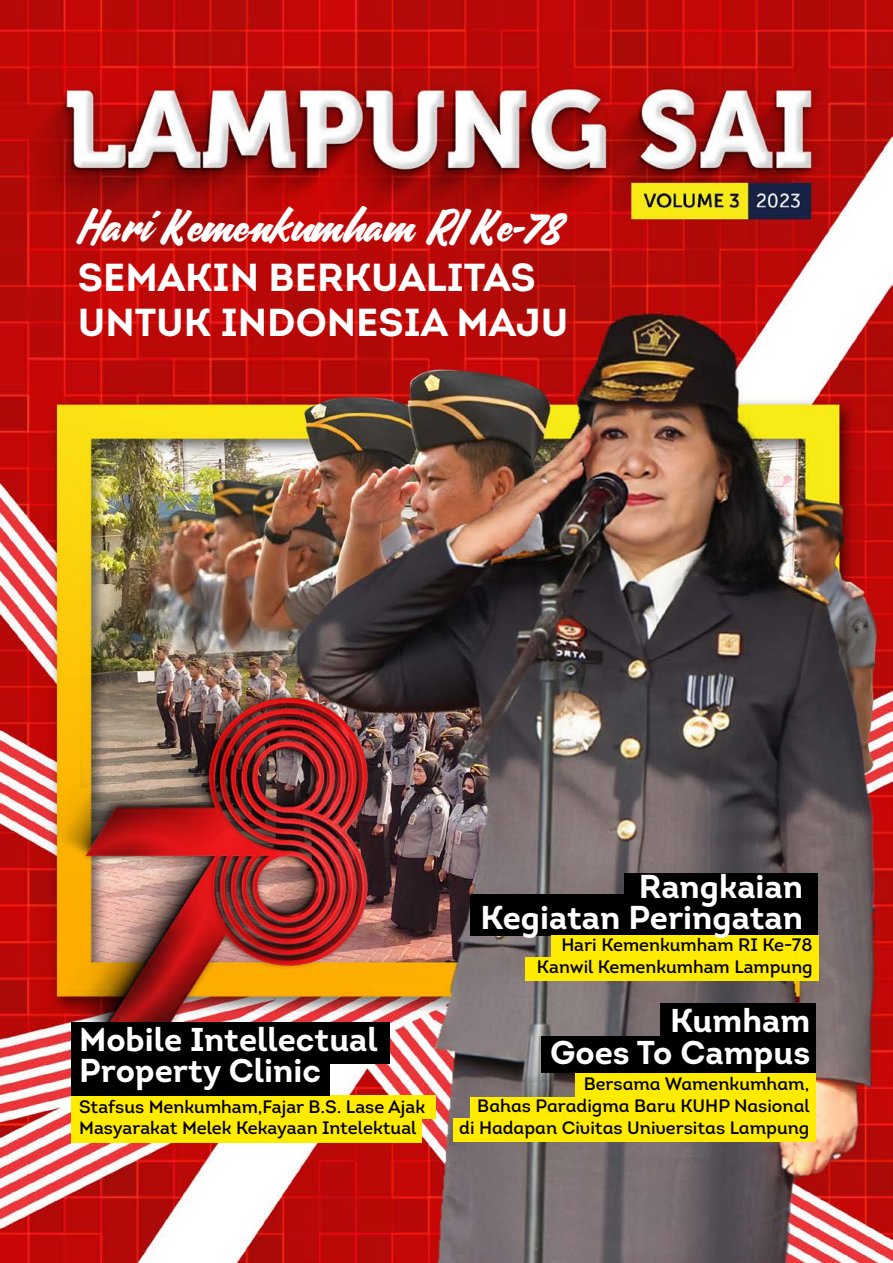
<style>
.page{position:relative;width:893px;height:1263px;background:#fff}
.page>*{position:absolute;margin:0;border:0;box-sizing:border-box;transform-origin:0 0}
.t1{font:45px "Carosello";color:#fff}
.t2{font:700 39px/45px "Intro";color:#fff}
.t3{font:700 33px/31.5px "Intro";color:#fff;text-align:right}
.t4{font:18px/21.6px "Intro";color:#000;text-align:right}
.t5{font:18px/21.6px "Intro Regular Alt";color:#000;text-align:right}
</style>
<div class="page">
<img style="left:0;top:0;width:893px;height:1263px">
<img style="left:35px;top:676px;width:337px;height:364px">
<div style="left:72px;top:1095px;width:364px;height:24px;background:#ffeb00"></div>
<div style="left:72px;top:1119px;width:350px;height:23px;background:#ffeb00"></div>
<div style="left:660px;top:1003px;width:156px;height:37px;background:#000"></div>
<div style="left:541px;top:1037px;width:275px;height:36px;background:#000"></div>
<div style="left:575px;top:1073px;width:241px;height:24px;background:#ffeb00"></div>
<div style="left:453px;top:1118px;width:363px;height:24px;background:#ffeb00"></div>
<div style="left:470px;top:1097px;width:346px;height:23px;background:#ffeb00"></div>
<div style="left:470px;top:894px;width:348px;height:41px;background:#000"></div>
<div style="left:624px;top:873px;width:194px;height:41px;background:#000"></div>
<div style="left:72px;top:1022px;width:318px;height:41px;background:#000"></div>
<div style="left:72px;top:1054px;width:258px;height:41px;background:#000"></div>
<div style="left:525px;top:957px;width:293px;height:24px;background:#ffeb00"></div>
<div style="left:551px;top:935px;width:267px;height:24px;background:#ffeb00"></div>
<h1 class="t1" style="left:78px;top:195px;width:487px">Hari Kemenkumham RI Ke-78</h1>
<h2 class="t2" style="left:78px;top:255px;width:492px">SEMAKIN BERKUALITAS<br>UNTUK INDONESIA MAJU</h2>
<h3 class="t3" style="left:79px;top:1023px;width:300px;text-align:left">Mobile Intellectual<br>Property Clinic</h3>
<p class="t4" style="left:79px;top:1096px;width:347px;text-align:left">Stafsus Menkumham,Fajar B.S. Lase Ajak<br>Masyarakat Melek Kekayaan Intelektual</p>
<h3 class="t3" style="left:481px;top:870px;width:324px">Rangkaian<br>Kegiatan Peringatan</h3>
<p class="t4" style="left:537px;top:934px;width:277px">Hari Kemenkumham RI Ke-78<br>Kanwil Kemenkumham Lampung</p>
<h3 class="t3" style="left:550px;top:1005px;width:262px">Kumham<br>Goes To Campus</h3>
<p class="t5" style="left:459px;top:1073px;width:352px">Bersama Wamenkumham,<br>Bahas Paradigma Baru KUHP Nasional di Hadapan Civitas Universitas Lampung</p>
</div>
